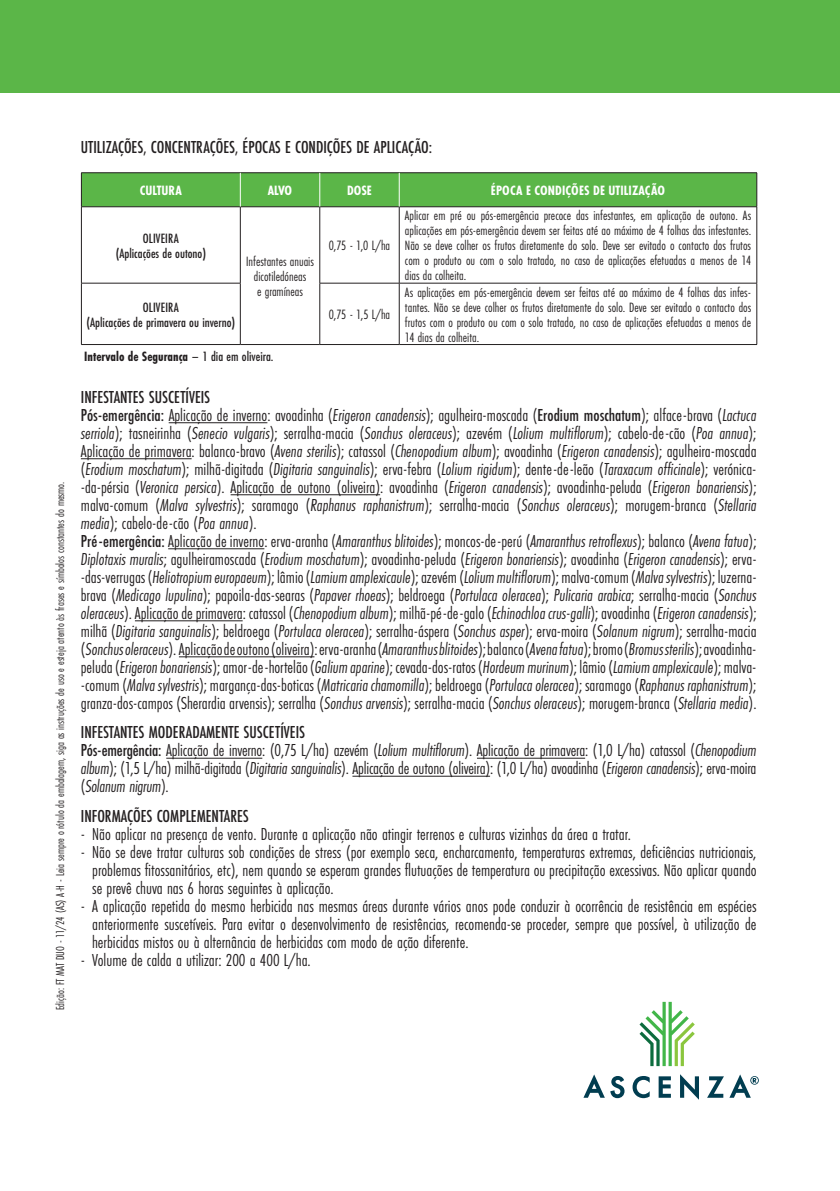
<style>
.page{position:relative;width:840px;height:1191px;background:#fff}
.page>*{position:absolute;margin:0;border:0;box-sizing:border-box;transform-origin:0 0}
.t1{font:18px/18px "Futura PT Cond";color:#231f20}
.t2{font:500 18px "Futura PT Cond";color:#231f20}
.t3{font:14px/15px "Futura PT Cond";color:#231f20;text-align:justify}
.t4{font:500 14px/15px "Futura PT Cond";color:#231f20;text-align:center}
.t5{font:700 14px "Futura PT Cond";letter-spacing:.01em;color:#fff}
.t6{font:700 14px "Futura PT Cond";color:#231f20}
.t7{font:12px "Futura PT Cond";color:#231f20}
.s1{font-weight:500}
.s2{font-style:italic}
</style>
<div class="page">
<div style="left:0;top:0;width:839px;height:93px;background:#5bb648"></div>
<svg style="left:639px;top:1001px;width:55px;height:65px"></svg>
<svg style="left:610px;top:1076px;width:14px;height:22px"></svg>
<svg style="left:632px;top:1076px;width:17px;height:22px"></svg>
<svg style="left:658px;top:1076px;width:12px;height:21px"></svg>
<svg style="left:680px;top:1074px;width:18px;height:25px"></svg>
<svg style="left:707px;top:1076px;width:16px;height:21px"></svg>
<svg style="left:584px;top:1074px;width:20px;height:23px"></svg>
<svg style="left:729px;top:1074px;width:29px;height:23px"></svg>
<div style="left:82px;top:173px;width:674px;height:33px;background:#5bb648"></div>
<hr style="left:81px;top:172px;width:159px;height:1px;background:#231f20">
<hr style="left:81px;top:173px;width:1px;height:33px;background:#231f20">
<hr style="left:240px;top:172px;width:79px;height:1px;background:#231f20">
<hr style="left:319px;top:172px;width:80px;height:1px;background:#231f20">
<hr style="left:399px;top:172px;width:357px;height:1px;background:#231f20">
<hr style="left:81px;top:206px;width:159px;height:1px;background:#231f20">
<hr style="left:81px;top:207px;width:1px;height:76px;background:#231f20">
<hr style="left:240px;top:206px;width:79px;height:1px;background:#231f20">
<hr style="left:240px;top:207px;width:1px;height:76px;background:#231f20">
<hr style="left:319px;top:206px;width:80px;height:1px;background:#231f20">
<hr style="left:319px;top:207px;width:1px;height:76px;background:#231f20">
<hr style="left:399px;top:206px;width:357px;height:1px;background:#231f20">
<hr style="left:398px;top:207px;width:1px;height:76px;background:#231f20">
<hr style="left:756px;top:207px;width:1px;height:76px;background:#231f20">
<hr style="left:81px;top:283px;width:159px;height:1px;background:#231f20">
<hr style="left:81px;top:283px;width:1px;height:61px;background:#231f20">
<hr style="left:240px;top:283px;width:1px;height:61px;background:#231f20">
<hr style="left:319px;top:283px;width:80px;height:1px;background:#231f20">
<hr style="left:319px;top:283px;width:1px;height:61px;background:#231f20">
<hr style="left:399px;top:283px;width:357px;height:1px;background:#231f20">
<hr style="left:398px;top:283px;width:1px;height:61px;background:#231f20">
<hr style="left:756px;top:283px;width:1px;height:61px;background:#231f20">
<hr style="left:81px;top:344px;width:159px;height:1px;background:#231f20">
<hr style="left:240px;top:344px;width:79px;height:1px;background:#231f20">
<hr style="left:319px;top:344px;width:80px;height:1px;background:#231f20">
<hr style="left:399px;top:344px;width:357px;height:1px;background:#231f20">
<hr style="left:240px;top:173px;width:1px;height:33px;background:#fff">
<hr style="left:319px;top:173px;width:1px;height:33px;background:#fff">
<hr style="left:398px;top:173px;width:1px;height:33px;background:#fff">
<hr style="left:756px;top:173px;width:1px;height:33px;background:#231f20">
<hr style="left:169px;top:422px;width:98px;height:1px;background:#231f20">
<hr style="left:81px;top:458px;width:110px;height:1px;background:#231f20">
<hr style="left:230px;top:494px;width:150px;height:1px;background:#231f20">
<hr style="left:168px;top:548px;width:96px;height:1px;background:#231f20">
<hr style="left:135px;top:620px;width:107px;height:1px;background:#231f20">
<hr style="left:179px;top:656px;width:135px;height:1px;background:#231f20">
<hr style="left:166px;top:757px;width:96px;height:1px;background:#231f20">
<hr style="left:476px;top:757px;width:108px;height:1px;background:#231f20">
<hr style="left:352px;top:775px;width:138px;height:1px;background:#231f20">
<p class="t7" style="left:53px;top:1010px;width:530px;rotate:-90deg">Edição: FT MAT DUO - 11/24 (AS) A-H - Leia sempre o rótulo da embalagem, siga as instruções de uso e esteja atento às frases e símbolos constantes do mesmo.</p>
<p class="t2" style="left:81px;top:136px;width:353px">UTILIZAÇÕES, CONCENTRAÇÕES, ÉPOCAS E CONDIÇÕES DE APLICAÇÃO:</p>
<p class="t5" style="left:140px;top:182px;width:44px">CULTURA</p>
<p class="t5" style="left:268px;top:182px;width:26px">ALVO</p>
<p class="t5" style="left:347px;top:182px;width:26px">DOSE</p>
<p class="t5" style="left:490px;top:182px;width:175px">ÉPOCA E CONDIÇÕES DE UTILIZAÇÃO</p>
<p class="t4" style="left:116px;top:231px;width:92px">OLIVEIRA<br>(Aplicações de outono)</p>
<p class="t3" style="left:404px;top:208px;width:347px">Aplicar em pré ou pós-emergência precoce das infestantes, em aplicação de outono. As aplicações em pós-emergência devem ser feitas até ao máximo de 4 folhas das infestantes.<br>Não se deve colher os frutos diretamente do solo. Deve ser evitado o contacto dos frutos com o produto ou com o solo tratado, no caso de aplicações efetuadas a menos de 14 dias da colheita.</p>
<p class="t3" style="left:328px;top:238px;width:63px">0,75 - 1,0 L/ha</p>
<p class="t3" style="left:246px;top:254px;width:69px;text-align:center">Infestantes anuais dicotiledóneas<br>e gramíneas</p>
<p class="t3" style="left:405px;top:284px;width:347px">As aplicações em pós-emergência devem ser feitas até ao máximo de 4 folhas das infes&shy;tantes. Não se deve colher os frutos diretamente do solo. Deve ser evitado o contacto dos frutos com o produto ou com o solo tratado, no caso de aplicações efetuadas a menos de 14 dias da colheita.</p>
<p class="t4" style="left:86px;top:299px;width:150px">OLIVEIRA<br>(Aplicações de primavera ou inverno)</p>
<p class="t3" style="left:328px;top:307px;width:63px">0,75 - 1,5 L/ha</p>
<p class="t6" style="left:84px;top:348px;width:191px">Intervalo de Segurança <span class="s1">– 1 dia em oliveira.</span></p>
<p class="t1" style="left:81px;top:388px;width:677px"><span class="s1">INFESTANTES SUSCETÍVEIS<br>Pós-emergência:</span> Aplicação de inverno: avoadinha (<span class="s2">Erigeron canadensis</span>); agulheira-moscada (<span class="s1">Erodium moschatum</span>); alface-brava (<span class="s2">Lactuca serriola</span>); tasneirinha (<span class="s2">Senecio vulgaris</span>); serralha-macia (<span class="s2">Sonchus oleraceus</span>); azevém (<span class="s2">Lolium multiflorum</span>); cabelo-de-cão (<span class="s2">Poa annua</span>); Aplicação de primavera: balanco-bravo (<span class="s2">Avena sterilis</span>); catassol (<span class="s2">Chenopodium album</span>); avoadinha (<span class="s2">Erigeron canadensis</span>); agulheira-moscada (<span class="s2">Erodium moschatum</span>); milhã-digitada (<span class="s2">Digitaria sanguinalis</span>); erva-febra (<span class="s2">Lolium rigidum</span>); dente-de-leão (<span class="s2">Taraxacum officinale</span>); verónica--da-pérsia (<span class="s2">Veronica persica</span>). Aplicação de outono (oliveira): avoadinha (<span class="s2">Erigeron canadensis</span>); avoadinha-peluda (<span class="s2">Erigeron bonariensis</span>); malva-comum (<span class="s2">Malva sylvestris</span>); saramago (<span class="s2">Raphanus raphanistrum</span>); serralha-macia (<span class="s2">Sonchus oleraceus</span>); morugem-branca (<span class="s2">Stellaria media</span>); cabelo-de-cão (<span class="s2">Poa annua</span>).<br><span class="s1">Pré-emergência:</span> Aplicação de inverno: erva-aranha (<span class="s2">Amaranthus blitoides</span>); moncos-de-perú (<span class="s2">Amaranthus retroflexus</span>); balanco (<span class="s2">Avena fatua</span>); <span class="s2">Diplotaxis muralis</span>; agulheiramoscada (<span class="s2">Erodium moschatum</span>); avoadinha-peluda (<span class="s2">Erigeron bonariensis</span>); avoadinha (<span class="s2">Erigeron canadensis</span>); erva--das-verrugas (<span class="s2">Heliotropium europaeum</span>); lâmio (<span class="s2">Lamium amplexicaule</span>); azevém (<span class="s2">Lolium multiflorum</span>); malva-comum (<span class="s2">Malva sylvestris</span>); luzerna&shy;brava (<span class="s2">Medicago lupulina</span>); papoila-das-searas (<span class="s2">Papaver rhoeas</span>); beldroega (<span class="s2">Portulaca oleracea</span>); <span class="s2">Pulicaria arabica</span>; serralha-macia (<span class="s2">Sonchus oleraceus</span>). Aplicação de primavera: catassol (<span class="s2">Chenopodium album</span>); milhã-pé-de-galo (<span class="s2">Echinochloa crus-galli</span>); avoadinha (<span class="s2">Erigeron canadensis</span>); milhã (<span class="s2">Digitaria sanguinalis</span>); beldroega (<span class="s2">Portulaca oleracea</span>); serralha-áspera (<span class="s2">Sonchus asper</span>); erva-moira (<span class="s2">Solanum nigrum</span>); serralha-macia (<span class="s2">Sonchus oleraceus</span>). Aplicação de outono (oliveira): erva-aranha (<span class="s2">Amaranthus blitoides</span>); balanco (<span class="s2">Avena fatua</span>); bromo (<span class="s2">Bromus sterilis</span>); avoadinha&shy;peluda (<span class="s2">Erigeron bonariensis</span>); amor-de-hortelão (<span class="s2">Galium aparine</span>); cevada-dos-ratos (<span class="s2">Hordeum murinum</span>); lâmio (<span class="s2">Lamium amplexicaule</span>); malva--comum (<span class="s2">Malva sylvestris</span>); margança-das-boticas (<span class="s2">Matricaria chamomilla</span>); beldroega (<span class="s2">Portulaca oleracea</span>); saramago (<span class="s2">Raphanus raphanistrum</span>); granza-dos-campos (Sherardia arvensis); serralha (<span class="s2">Sonchus arvensis</span>); serralha-macia (<span class="s2">Sonchus oleraceus</span>); morugem-branca (<span class="s2">Stellaria media</span>).</p>
<p class="t1" style="left:81px;top:723px;width:676px"><span class="s1">INFESTANTES MODERADAMENTE SUSCETÍVEIS<br>Pós-emergência:</span> Aplicação de inverno: (0,75 L/ha) azevém (<span class="s2">Lolium multiflorum</span>). Aplicação de primavera: (1,0 L/ha) catassol (<span class="s2">Chenopodium album</span>); (1,5 L/ha) milhã-digitada (<span class="s2">Digitaria sanguinalis</span>). Aplicação de outono (oliveira): (1,0 L/ha) avoadinha (<span class="s2">Erigeron canadensis</span>); erva-moira (<span class="s2">Solanum nigrum</span>).</p>
<p class="t2" style="left:81px;top:805px;width:169px">INFORMAÇÕES COMPLEMENTARES</p>
<p class="t1" style="left:81px;top:825px;width:551px">- Não aplicar na presença de vento. Durante a aplicação não atingir terrenos e culturas vizinhas da área a tratar.</p>
<p class="t1" style="left:92px;top:843px;width:665px;text-align:justify;text-indent:-11px">- Não se deve tratar culturas sob condições de stress (por exemplo seca, encharcamento, temperaturas extremas, deficiências nutricionais, problemas fitossanitários, etc), nem quando se esperam grandes flutuações de temperatura ou precipitação excessivas. Não aplicar quando se prevê chuva nas 6 horas seguintes à aplicação.</p>
<p class="t1" style="left:92px;top:897px;width:665px;text-align:justify;text-indent:-11px">- A aplicação repetida do mesmo herbicida nas mesmas áreas durante vários anos pode conduzir à ocorrência de resistência em espécies anteriormente suscetíveis. Para evitar o desenvolvimento de resistências, recomenda-se proceder, sempre que possível, à utilização de herbicidas mistos ou à alternância de herbicidas com modo de ação diferente.</p>
<p class="t1" style="left:81px;top:951px;width:231px">- Volume de calda a utilizar: 200 a 400 L/ha.</p>
</div>
